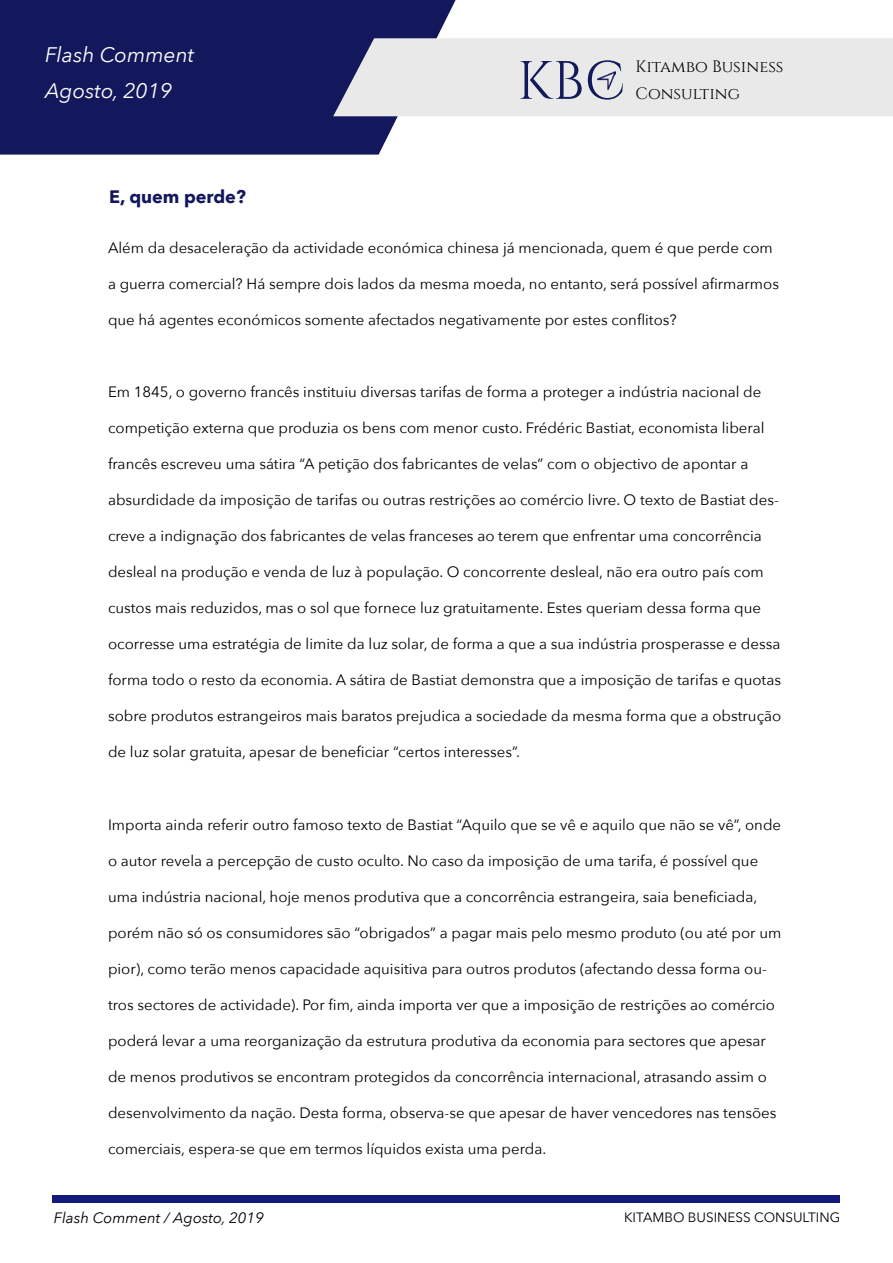
<style>
.page{position:relative;width:893px;height:1263px;background:#fff}
.page>*{position:absolute;margin:0;border:0;box-sizing:border-box;transform-origin:0 0}
.t1{font:54px "Cinzel";color:#121b59}
.t2{font:italic 21px/36px "Avenir Next";color:#fff}
.t3{font:700 18px "Avenir Next";color:#13185d}
.t4{font:16.5px/27px "Cinzel";color:#000}
.t5{font:15px "Avenir Next";color:#000}
.t6{font:italic 15px "Avenir Next";color:#000}
.t7{font:13.5px "Avenir Next";color:#000}
</style>
<div class="page">
<div style="left:0;top:0;width:456px;height:155px;background:#13185d"></div>
<div style="left:333px;top:38px;width:560px;height:78px;background:#e9e9e9"></div>
<img style="left:598px;top:72px;width:18px;height:18px">
<div style="left:53px;top:1195px;width:787px;height:8px;background:#121b7b"></div>
<h2 class="t2" style="left:45px;top:36px;width:151px">Flash Comment<br>Agosto, 2019</h2>
<h1 class="t1" style="left:517px;top:49px;width:110px">KBC</h1>
<p class="t4" style="left:635px;top:54px;width:150px">Kitambo Business<br>Consulting</p>
<p class="t3" style="left:109px;top:181px;width:138px">E, quem perde?</p>
<p class="t5" style="left:108px;top:236px;width:666px">Além da desaceleração da actividade económica chinesa já mencionada, quem é que perde com</p>
<p class="t5" style="left:108px;top:272px;width:672px">a guerra comercial? Há sempre dois lados da mesma moeda, no entanto, será possível afirmarmos</p>
<p class="t5" style="left:108px;top:308px;width:570px">que há agentes económicos somente afectados negativamente por estes conflitos?</p>
<p class="t5" style="left:108px;top:380px;width:655px">Em 1845, o governo francês instituiu diversas tarifas de forma a proteger a indústria nacional de</p>
<p class="t5" style="left:108px;top:416px;width:658px">competição externa que produzia os bens com menor custo. Frédéric Bastiat, economista liberal</p>
<p class="t5" style="left:108px;top:452px;width:642px">francês escreveu uma sátira “A petição dos fabricantes de velas” com o objectivo de apontar a</p>
<p class="t5" style="left:108px;top:488px;width:672px">absurdidade da imposição de tarifas ou outras restrições ao comércio livre. O texto de Bastiat des-</p>
<p class="t5" style="left:108px;top:524px;width:655px">creve a indignação dos fabricantes de velas franceses ao terem que enfrentar uma concorrência</p>
<p class="t5" style="left:108px;top:560px;width:657px">desleal na produção e venda de luz à população. O concorrente desleal, não era outro país com</p>
<p class="t5" style="left:108px;top:596px;width:654px">custos mais reduzidos, mas o sol que fornece luz gratuitamente. Estes queriam dessa forma que</p>
<p class="t5" style="left:108px;top:632px;width:674px">ocorresse uma estratégia de limite da luz solar, de forma a que a sua indústria prosperasse e dessa</p>
<p class="t5" style="left:108px;top:668px;width:674px">forma todo o resto da economia. A sátira de Bastiat demonstra que a imposição de tarifas e quotas</p>
<p class="t5" style="left:108px;top:704px;width:675px">sobre produtos estrangeiros mais baratos prejudica a sociedade da mesma forma que a obstrução</p>
<p class="t5" style="left:108px;top:740px;width:413px">de luz solar gratuita, apesar de beneficiar “certos interesses”.</p>
<p class="t5" style="left:108px;top:812px;width:675px">Importa ainda referir outro famoso texto de Bastiat “Aquilo que se vê e aquilo que não se vê”, onde</p>
<p class="t5" style="left:108px;top:848px;width:652px">o autor revela a percepção de custo oculto. No caso da imposição de uma tarifa, é possível que</p>
<p class="t5" style="left:108px;top:884px;width:651px">uma indústria nacional, hoje menos produtiva que a concorrência estrangeira, saia beneficiada,</p>
<p class="t5" style="left:108px;top:920px;width:675px">porém não só os consumidores são “obrigados” a pagar mais pelo mesmo produto (ou até por um</p>
<p class="t5" style="left:108px;top:956px;width:660px">pior), como terão menos capacidade aquisitiva para outros produtos (afectando dessa forma ou-</p>
<p class="t5" style="left:108px;top:992px;width:669px">tros sectores de actividade). Por fim, ainda importa ver que a imposição de restrições ao comércio</p>
<p class="t5" style="left:108px;top:1028px;width:659px">poderá levar a uma reorganização da estrutura produtiva da economia para sectores que apesar</p>
<p class="t5" style="left:108px;top:1064px;width:660px">de menos produtivos se encontram protegidos da concorrência internacional, atrasando assim o</p>
<p class="t5" style="left:108px;top:1100px;width:670px">desenvolvimento da nação. Desta forma, observa-se que apesar de haver vencedores nas tensões</p>
<p class="t5" style="left:108px;top:1136px;width:440px">comerciais, espera-se que em termos líquidos exista uma perda.</p>
<p class="t6" style="left:54px;top:1205px;width:212px">Flash Comment / Agosto, 2019</p>
<p class="t7" style="left:624px;top:1206px;width:218px">KITAMBO BUSINESS CONSULTING</p>
</div>
